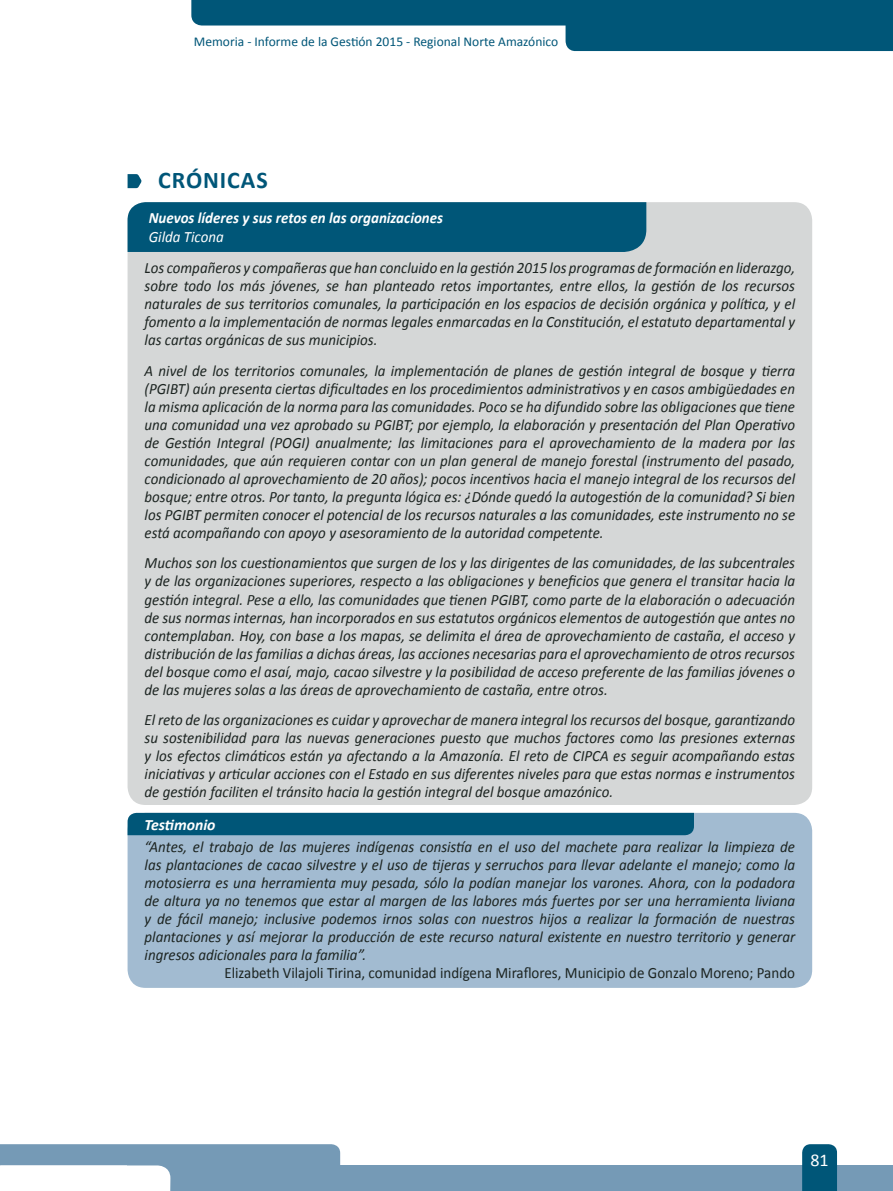
<style>
.page{position:relative;width:893px;height:1191px;background:#fff}
.page>*{position:absolute;margin:0;border:0;box-sizing:border-box;transform-origin:0 0}
.t1{font:700 24px "Calibri";letter-spacing:.04em;color:#005678}
.t2{font:18px "Calibri";color:#fff}
.t3{font:italic 15.75px/18px "Calibri";color:#1c2421;text-align:justify;scale:.95 1}
.t4{font:15.75px "Calibri";color:#1c2421;scale:.95 1}
.t5{font:italic 700 15.75px "Calibri";color:#fff;scale:.95 1}
.t6{font:italic 15.75px "Calibri";color:#fff;scale:.95 1}
.t7{font:italic 700 15.75px "Calibri";color:#fff}
.t8{font:13.5px "Calibri";color:#005678}
</style>
<div class="page">
<div style="left:128px;top:1165px;width:765px;height:26px;background:#759ab6"></div>
<svg style="left:0;top:1144px;width:340px;height:47px"></svg>
<div style="left:802px;top:1144px;width:35px;height:47px;background:#005678"></div>
<svg style="left:191px;top:0;width:702px;height:51px"></svg>
<div style="left:128px;top:813px;width:684px;height:175px;background:#a2bbd1;border-radius:18px"></div>
<div style="left:128px;top:813px;width:566px;height:22px;background:#005678"></div>
<div style="left:128px;top:202px;width:684px;height:603px;background:#d5d7d7;border-radius:18px"></div>
<div style="left:128px;top:202px;width:518px;height:50px;background:#005678"></div>
<svg style="left:128px;top:174px;width:14px;height:14px"></svg>
<p class="t8" style="left:194px;top:33px;width:366px">Memoria - Informe de la Gestión 2015 - Regional Norte Amazónico</p>
<h1 class="t1" style="left:158px;top:165px;width:111px">CRÓNICAS</h1>
<p class="t5" style="left:149px;top:207px;width:311px">Nuevos líderes y sus retos en las organizaciones</p>
<p class="t6" style="left:149px;top:226px;width:80px">Gilda Ticona</p>
<p class="t3" style="left:145px;top:258px;width:686px">Los compañeros y compañeras que han concluido en la gestión 2015 los programas de formación en liderazgo, sobre todo los más jóvenes, se han planteado retos importantes, entre ellos, la gestión de los recursos naturales de sus territorios comunales, la participación en los espacios de decisión orgánica y política, y el fomento a la implementación de normas legales enmarcadas en la Constitución, el estatuto departamental y las cartas orgánicas de sus municipios.</p>
<p class="t3" style="left:145px;top:361px;width:686px">A nivel de los territorios comunales, la implementación de planes de gestión integral de bosque y tierra (PGIBT) aún presenta ciertas dificultades en los procedimientos administrativos y en casos ambigüedades en la misma aplicación de la norma para las comunidades. Poco se ha difundido sobre las obligaciones que tiene una comunidad una vez aprobado su PGIBT; por ejemplo, la elaboración y presentación del Plan Operativo de Gestión Integral (POGI) anualmente; las limitaciones para el aprovechamiento de la madera por las comunidades, que aún requieren contar con un plan general de manejo forestal (instrumento del pasado, condicionado al aprovechamiento de 20 años); pocos incentivos hacia el manejo integral de los recursos del bosque; entre otros. Por tanto, la pregunta lógica es: ¿Dónde quedó la autogestión de la comunidad? Si bien los PGIBT permiten conocer el potencial de los recursos naturales a las comunidades, este instrumento no se está acompañando con apoyo y asesoramiento de la autoridad competente.</p>
<p class="t3" style="left:145px;top:553px;width:686px">Muchos son los cuestionamientos que surgen de los y las dirigentes de las comunidades, de las subcentrales y de las organizaciones superiores, respecto a las obligaciones y beneficios que genera el transitar hacia la gestión integral. Pese a ello, las comunidades que tienen PGIBT, como parte de la elaboración o adecuación de sus normas internas, han incorporados en sus estatutos orgánicos elementos de autogestión que antes no contemplaban. Hoy, con base a los mapas, se delimita el área de aprovechamiento de castaña, el acceso y distribución de las familias a dichas áreas, las acciones necesarias para el aprovechamiento de otros recursos del bosque como el asaí, majo, cacao silvestre y la posibilidad de acceso preferente de las familias jóvenes o de las mujeres solas a las áreas de aprovechamiento de castaña, entre otros.</p>
<p class="t3" style="left:145px;top:710px;width:686px">El reto de las organizaciones es cuidar y aprovechar de manera integral los recursos del bosque, garantizando su sostenibilidad para las nuevas generaciones puesto que muchos factores como las presiones externas y los efectos climáticos están ya afectando a la Amazonía. El reto de CIPCA es seguir acompañando estas iniciativas y articular acciones con el Estado en sus diferentes niveles para que estas normas e instrumentos de gestión faciliten el tránsito hacia la gestión integral del bosque amazónico.</p>
<p class="t7" style="left:145px;top:814px;width:73px">Testimonio</p>
<p class="t3" style="left:145px;top:837px;width:686px">“Antes, el trabajo de las mujeres indígenas consistía en el uso del machete para realizar la limpieza de las plantaciones de cacao silvestre y el uso de tijeras y serruchos para llevar adelante el manejo; como la motosierra es una herramienta muy pesada, sólo la podían manejar los varones. Ahora, con la podadora de altura ya no tenemos que estar al margen de las labores más fuertes por ser una herramienta liviana y de fácil manejo; inclusive podemos irnos solas con nuestros hijos a realizar la formación de nuestras plantaciones y así mejorar la producción de este recurso natural existente en nuestro territorio y generar ingresos adicionales para la familia”.</p>
<p class="t4" style="left:224px;top:962px;width:602px">Elizabeth Vilajoli Tirina, comunidad indígena Miraflores, Municipio de Gonzalo Moreno; Pando</p>
<p class="t2" style="left:810px;top:1148px;width:20px">81</p>
</div>
